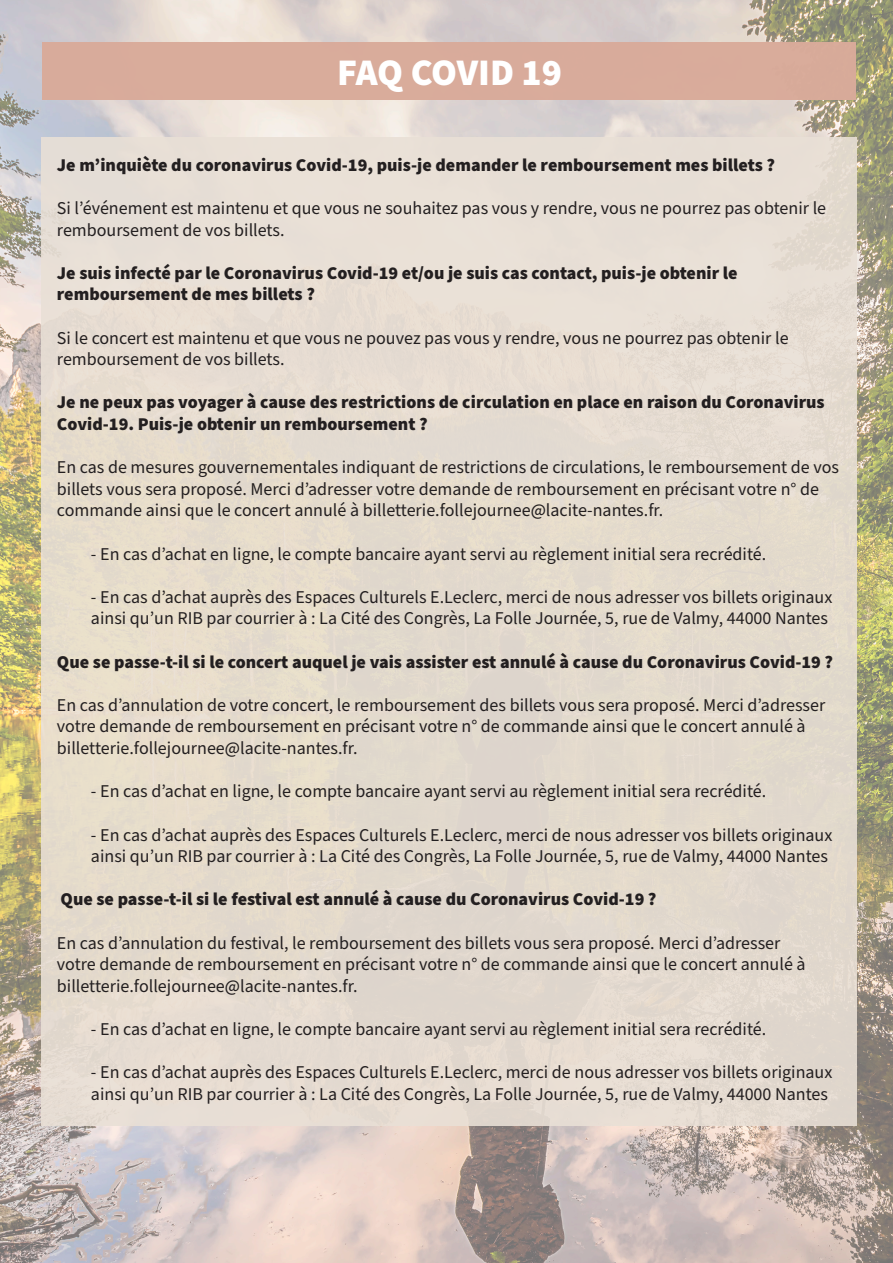
<style>
.page{position:relative;width:893px;height:1263px;background:#fff}
.page>*{position:absolute;margin:0;border:0;box-sizing:border-box;transform-origin:0 0}
.t1{font:900 37.5px "Source Sans Pro";letter-spacing:-.01em;color:#fff}
.t2{font:18px/21.6px "Source Sans Pro";color:#231f20}
.t3{font:900 18px/21.6px "Source Sans Pro";color:#231f20}
</style>
<div class="page">
<img style="left:0;top:0;width:893px;height:1263px">
<div style="left:43px;top:43px;width:813px;height:57px;background:#d9ab9a"></div>
<div style="left:41px;top:137px;width:816px;height:989px;background:#e5dbcd"></div>
<p class="t1" style="left:337px;top:47px;width:227px">FAQ COVID 19</p>
<p class="t3" style="left:57px;top:154px;width:720px">Je m’inquiète du coronavirus Covid-19, puis-je demander le remboursement mes billets ?</p>
<p class="t2" style="left:57px;top:198px;width:771px">Si l’événement est maintenu et que vous ne souhaitez pas vous y rendre, vous ne pourrez pas obtenir le remboursement de vos billets.</p>
<p class="t3" style="left:57px;top:262px;width:682px">Je suis infecté par le Coronavirus Covid-19 et/ou je suis cas contact, puis-je obtenir le remboursement de mes billets ?</p>
<p class="t2" style="left:57px;top:327px;width:733px">Si le concert est maintenu et que vous ne pouvez pas vous y rendre, vous ne pourrez pas obtenir le remboursement de vos billets.</p>
<p class="t3" style="left:57px;top:392px;width:769px">Je ne peux pas voyager à cause des restrictions de circulation en place en raison du Coronavirus<br>Covid-19. Puis-je obtenir un remboursement ?</p>
<p class="t2" style="left:57px;top:457px;width:784px">En cas de mesures gouvernementales indiquant de restrictions de circulations, le remboursement de vos billets vous sera proposé. Merci d’adresser votre demande de remboursement en précisant votre n° de commande ainsi que le concert annulé à billetterie.follejournee@lacite-nantes.fr.</p>
<p class="t2" style="left:91px;top:543px;width:677px">- En cas d’achat en ligne, le compte bancaire ayant servi au règlement initial sera recrédité.</p>
<p class="t2" style="left:91px;top:587px;width:743px">- En cas d’achat auprès des Espaces Culturels E.Leclerc, merci de nous adresser vos billets originaux ainsi qu’un RIB par courrier à : La Cité des Congrès, La Folle Journée, 5, rue de Valmy, 44000 Nantes</p>
<p class="t3" style="left:57px;top:651px;width:778px">Que se passe-t-il si le concert auquel je vais assister est annulé à cause du Coronavirus Covid-19 ?</p>
<p class="t2" style="left:57px;top:695px;width:770px">En cas d’annulation de votre concert, le remboursement des billets vous sera proposé. Merci d’adresser votre demande de remboursement en précisant votre n° de commande ainsi que le concert annulé à billetterie.follejournee@lacite-nantes.fr.</p>
<p class="t2" style="left:91px;top:781px;width:677px">- En cas d’achat en ligne, le compte bancaire ayant servi au règlement initial sera recrédité.</p>
<p class="t2" style="left:91px;top:824px;width:743px">- En cas d’achat auprès des Espaces Culturels E.Leclerc, merci de nous adresser vos billets originaux ainsi qu’un RIB par courrier à : La Cité des Congrès, La Folle Journée, 5, rue de Valmy, 44000 Nantes</p>
<p class="t3" style="left:61px;top:889px;width:597px">Que se passe-t-il si le festival est annulé à cause du Coronavirus Covid-19 ?</p>
<p class="t2" style="left:57px;top:932px;width:750px">En cas d’annulation du festival, le remboursement des billets vous sera proposé. Merci d’adresser votre demande de remboursement en précisant votre n° de commande ainsi que le concert annulé à billetterie.follejournee@lacite-nantes.fr.</p>
<p class="t2" style="left:91px;top:1019px;width:677px">- En cas d’achat en ligne, le compte bancaire ayant servi au règlement initial sera recrédité.</p>
<p class="t2" style="left:91px;top:1062px;width:743px">- En cas d’achat auprès des Espaces Culturels E.Leclerc, merci de nous adresser vos billets originaux ainsi qu’un RIB par courrier à : La Cité des Congrès, La Folle Journée, 5, rue de Valmy, 44000 Nantes</p>
</div>
